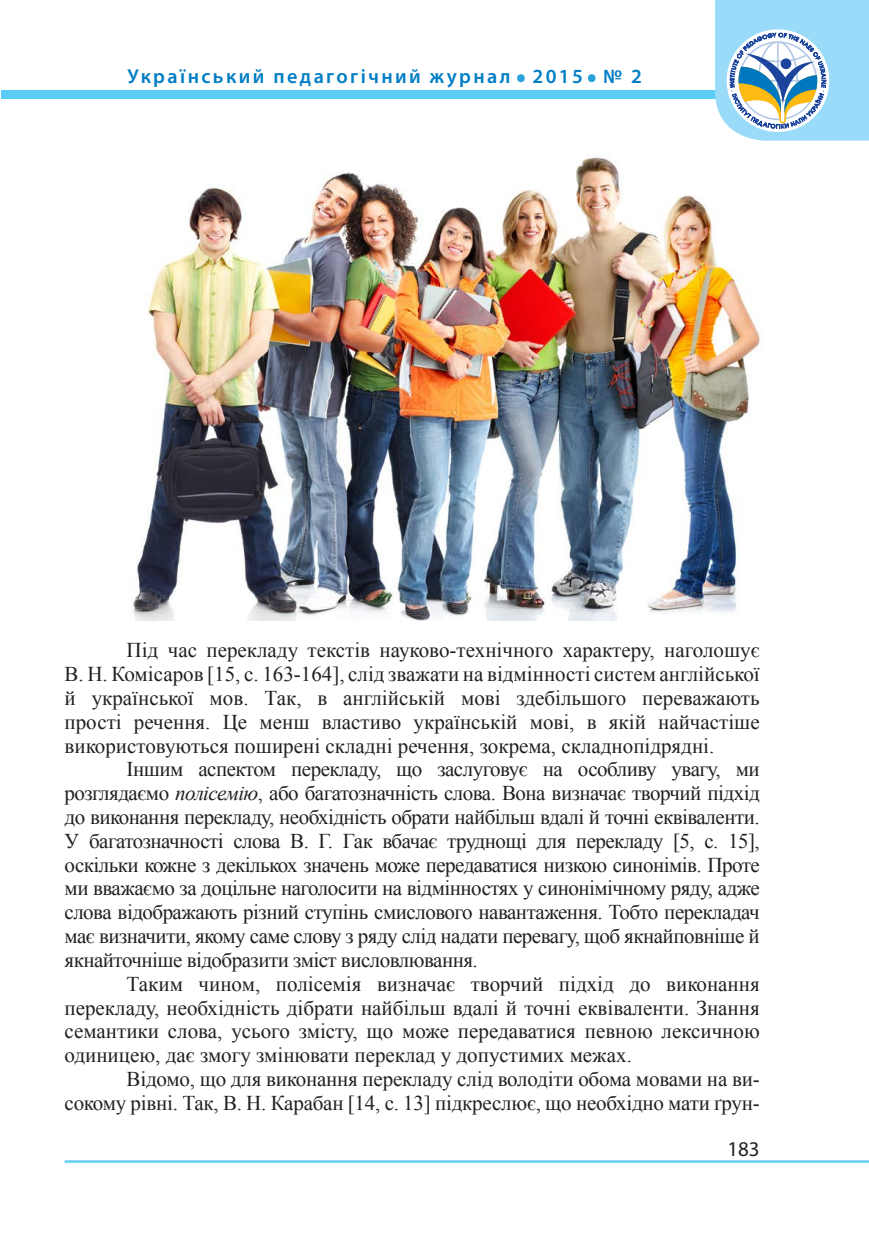
<style>
.page{position:relative;width:869px;height:1241px;background:#fff}
.page>*{position:absolute;margin:0;border:0;box-sizing:border-box;transform-origin:0 0}
.t1{font:600 50.4px "Myriad Pro";color:#2aa2db}
.Обычный_wrd_1{font:21px/23.8px "Times New Roman";letter-spacing:-.01em;color:#231f20;text-align:justify}
.t2{font:21px "Myriad Pro";color:#231f20}
.t3{font:600 20.12px "Myriad Pro";letter-spacing:.12em;color:#007ec5}
.s1{font-style:italic}
</style>
<div class="page">
<div style="left:1px;top:90px;width:867px;height:8px;background:#5accf5"></div>
<hr style="left:64px;top:1159px;width:804px;height:3px;background:#6bcff6">
<svg style="left:714px;top:0;width:154px;height:141px"></svg>
<img style="left:133px;top:156px;width:627px;height:464px">
<p class="t3" style="left:127px;top:64px;width:384px">Український педагогічний журнал</p>
<h1 class="t1" style="left:514px;top:33px;width:13px">.</h1>
<p class="t3" style="left:532px;top:64px;width:52px">2015</p>
<h1 class="t1" style="left:585px;top:33px;width:13px">.</h1>
<p class="t3" style="left:603px;top:64px;width:40px">№ 2</p>
<p class="Обычный_wrd_1" style="left:64px;top:638px;width:696px;text-indent:62px">Під час перекладу текстів науково-технічного характеру, наголошує В. Н. Комісаров [15, с. 163-164], слід зважати на відмінності систем англійської й української мов. Так, в англійській мові здебільшого переважають прості речення. Це менш властиво українській мові, в якій найчастіше використовуються поширені складні речення, зокрема, складнопідрядні.</p>
<p class="Обычный_wrd_1" style="left:64px;top:757px;width:696px;text-indent:62px">Іншим аспектом перекладу, що заслуговує на особливу увагу, ми розглядаємо <span class="s1">полісемію</span>, або багатозначність слова. Вона визначає творчий підхід до виконання перекладу, необхідність обрати найбільш вдалі й точні еквіваленти.<br>У багатозначності слова В. Г. Гак вбачає труднощі для перекладу [5, с. 15], оскільки кожне з декількох значень може передаватися низкою синонімів. Проте ми вважаємо за доцільне наголосити на відмінностях у синонімічному ряду, адже слова відображають різний ступінь смислового навантаження. Тобто перекладач має визначити, якому саме слову з ряду слід надати перевагу, щоб якнайповніше й якнайточніше відобразити зміст висловлювання.</p>
<p class="Обычный_wrd_1" style="left:64px;top:971px;width:696px;text-indent:62px">Таким чином, полісемія визначає творчий підхід до виконання перекладу, необхідність дібрати найбільш вдалі й точні еквіваленти. Знання семантики слова, усього змісту, що може передаватися певною лексичною одиницею, дає змогу змінювати переклад у допустимих межах.</p>
<p class="Обычный_wrd_1" style="left:64px;top:1066px;width:696px;text-align:right">Відомо, що для виконання перекладу слід володіти обома мовами на ви&shy;сокому рівні. Так, В. Н. Карабан [14, с. 13] підкреслює, що необхідно мати ґрун-</p>
<p class="t2" style="left:727px;top:1135px;width:34px">183</p>
</div>
